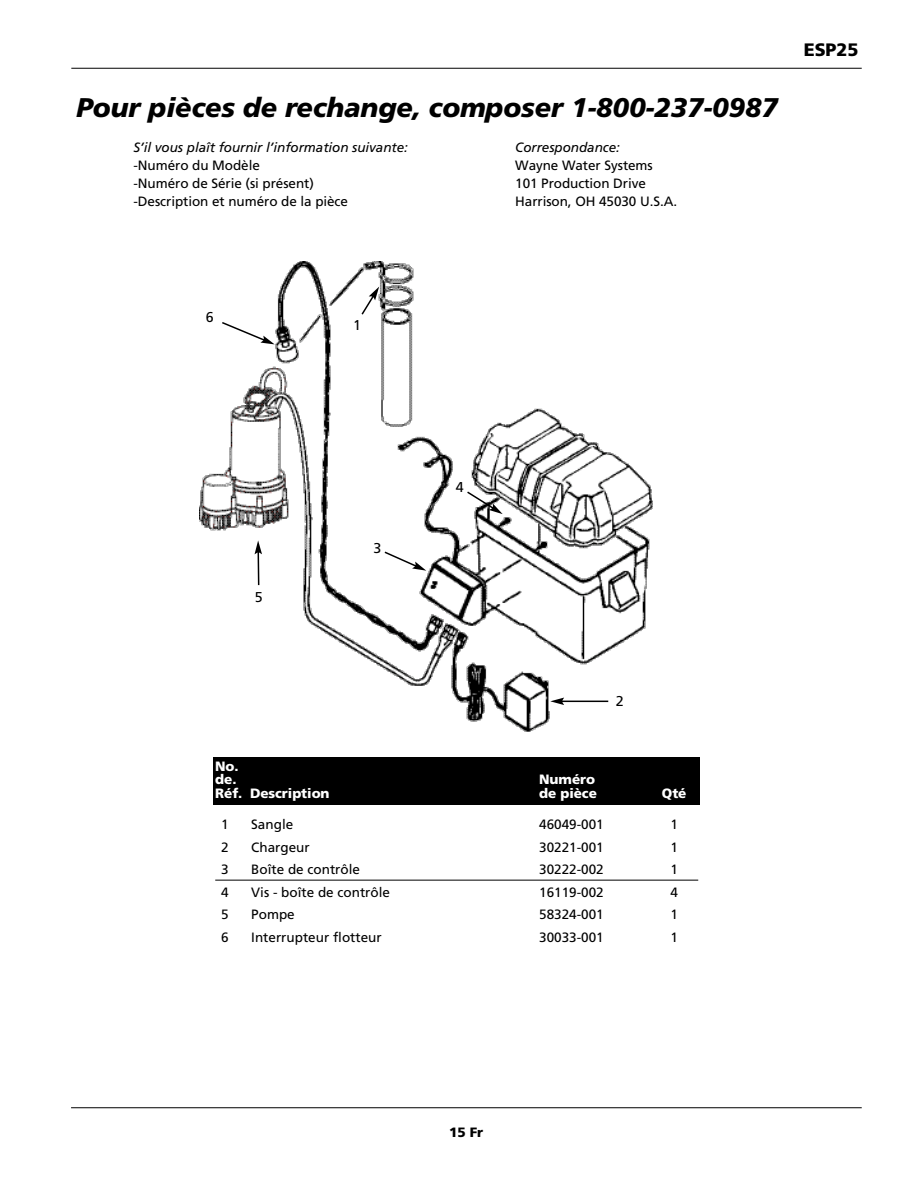
<style>
.page{position:relative;width:918px;height:1188px;background:#fff}
.page>*{position:absolute;margin:0;border:0;box-sizing:border-box;transform-origin:0 0}
.t1{font:italic 900 27px "Frutiger";letter-spacing:-.005em;color:#000}
.t2{font:900 18px "Frutiger";letter-spacing:-.005em;color:#000}
.t3{font:14.25px "Frutiger";color:#000}
.t4{font:13.5px/18px "Frutiger";color:#000}
.t5{font:italic 13.5px "Frutiger";letter-spacing:-.005em;color:#000}
.t6{font:900 13.5px/13.5px "Frutiger";letter-spacing:-.005em;color:#fff}
.t7{font:900 13.5px "Frutiger";color:#000}
</style>
<div class="page">
<svg style="left:71px;top:67px;width:791px;height:2px;background:#7f7f7f"></svg>
<svg style="left:71px;top:1107px;width:791px;height:1px"></svg>
<svg style="left:215px;top:879px;width:484px;height:2px"></svg>
<div style="left:214px;top:757px;width:486px;height:47px;background:#000"></div>
<img style="left:200px;top:262px;width:452px;height:470px">
<svg style="left:362px;top:287px;width:17px;height:28px"></svg>
<svg style="left:550px;top:698px;width:58px;height:7px"></svg>
<svg style="left:385px;top:552px;width:41px;height:19px"></svg>
<svg style="left:467px;top:492px;width:36px;height:22px"></svg>
<svg style="left:255px;top:540px;width:7px;height:45px"></svg>
<svg style="left:222px;top:322px;width:53px;height:22px"></svg>
<h1 class="t1" style="left:77px;top:97px;width:703px">Pour pièces de rechange, composer 1-800-237-0987</h1>
<p class="t5" style="left:134px;top:142px;width:276px">S’il vous plaît fournir l’information suivante:</p>
<p class="t4" style="left:134px;top:157px;width:216px">-Numéro du Modèle<br>-Numéro de Série (si présent) -Description et numéro de la pièce</p>
<p class="t5" style="left:515px;top:142px;width:106px">Correspondance:</p>
<p class="t4" style="left:515px;top:157px;width:163px">Wayne Water Systems<br>101 Production Drive<br>Harrison, OH 45030 U.S.A.</p>
<h2 class="t2" style="left:804px;top:43px;width:56px">ESP25</h2>
<p class="t3" style="left:206px;top:311px;width:9px">6</p>
<p class="t3" style="left:353px;top:319px;width:9px">1</p>
<p class="t3" style="left:255px;top:591px;width:9px">5</p>
<p class="t6" style="left:215px;top:760px;width:25px">No. de.</p>
<p class="t3" style="left:373px;top:542px;width:9px">3</p>
<p class="t3" style="left:456px;top:481px;width:9px">4</p>
<p class="t3" style="left:616px;top:696px;width:9px">2</p>
<p class="t6" style="left:539px;top:774px;width:57px">Numéro</p>
<p class="t6" style="left:215px;top:787px;width:116px">Réf. Description</p>
<p class="t6" style="left:539px;top:787px;width:59px">de pièce</p>
<p class="t6" style="left:662px;top:787px;width:26px">Qté</p>
<p class="t4" style="left:221px;top:817px;width:9px">1</p>
<p class="t4" style="left:251px;top:817px;width:44px">Sangle</p>
<p class="t4" style="left:539px;top:817px;width:66px">46049-001</p>
<p class="t4" style="left:670px;top:817px;width:9px">1</p>
<p class="t4" style="left:221px;top:839px;width:9px">2</p>
<p class="t4" style="left:251px;top:839px;width:60px">Chargeur</p>
<p class="t4" style="left:539px;top:839px;width:66px">30221-001</p>
<p class="t4" style="left:670px;top:839px;width:9px">1</p>
<p class="t4" style="left:221px;top:862px;width:9px">3</p>
<p class="t4" style="left:251px;top:862px;width:110px">Boîte de contrôle</p>
<p class="t4" style="left:539px;top:862px;width:66px">30222-002</p>
<p class="t4" style="left:670px;top:862px;width:9px">1</p>
<p class="t4" style="left:221px;top:884px;width:9px">4</p>
<p class="t4" style="left:251px;top:884px;width:140px">Vis - boîte de contrôle</p>
<p class="t4" style="left:539px;top:884px;width:66px">16119-002</p>
<p class="t4" style="left:670px;top:884px;width:9px">4</p>
<p class="t4" style="left:221px;top:907px;width:9px">5</p>
<p class="t4" style="left:251px;top:907px;width:45px">Pompe</p>
<p class="t4" style="left:539px;top:907px;width:66px">58324-001</p>
<p class="t4" style="left:670px;top:907px;width:9px">1</p>
<p class="t4" style="left:221px;top:929px;width:9px">6</p>
<p class="t4" style="left:251px;top:929px;width:132px">Interrupteur flotteur</p>
<p class="t4" style="left:539px;top:929px;width:66px">30033-001</p>
<p class="t4" style="left:670px;top:929px;width:9px">1</p>
<p class="t7" style="left:449px;top:1127px;width:35px">15 Fr</p>
</div>
